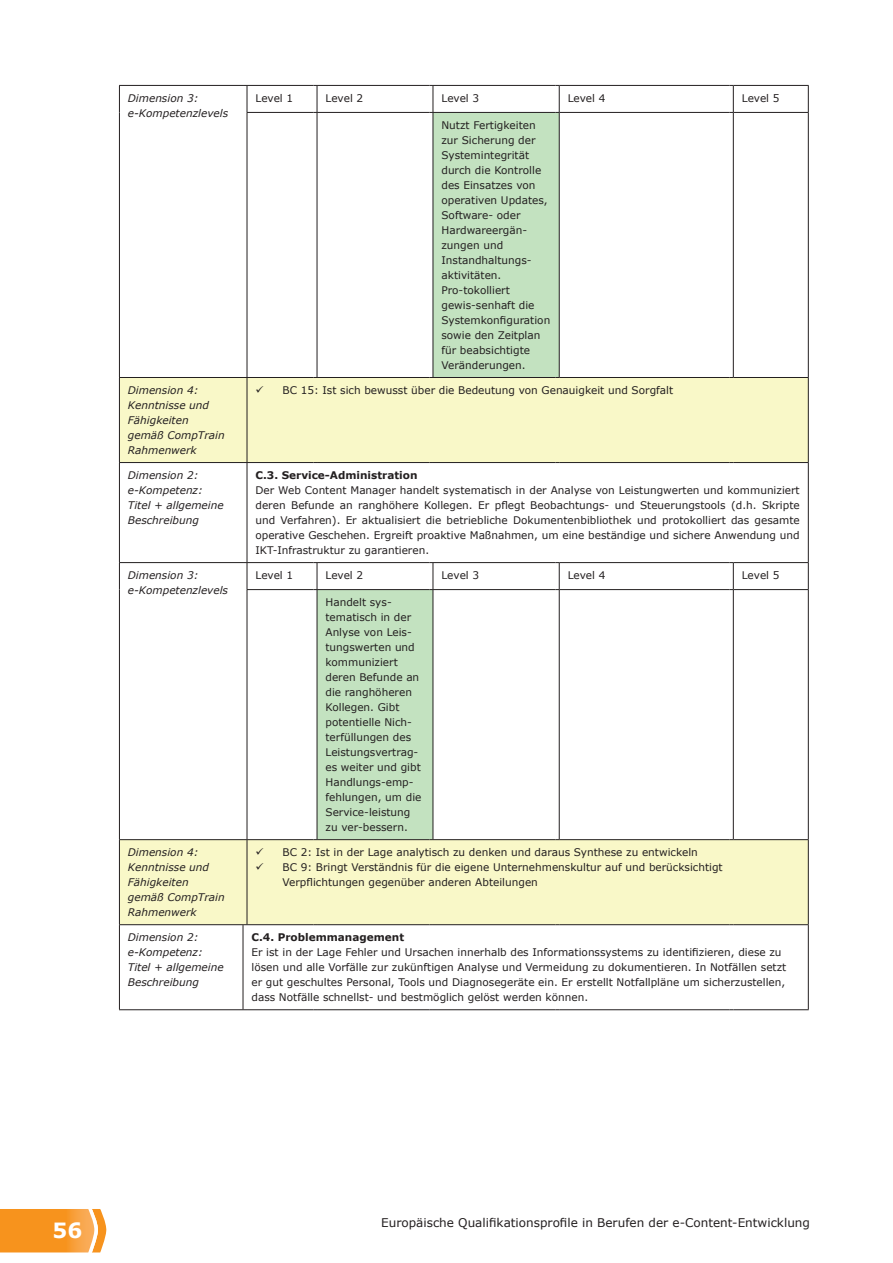
<style>
.page{position:relative;width:893px;height:1263px;background:#fff}
.page>*{position:absolute;margin:0;border:0;box-sizing:border-box;transform-origin:0 0}
.t1{font:700 21px "Verdana";color:#fff}
.t2{font:12px "Verdana";color:#231f20}
.t3{font:10.5px/15px "Verdana";color:#231f20}
.t4{font:italic 10.5px/15px "Verdana";color:#231f20}
.t5{font:700 10.5px "Verdana";color:#231f20}
</style>
<div class="page">
<svg style="left:94px;top:1209px;width:13px;height:43px"></svg>
<img style="left:0;top:1209px;width:94px;height:43px">
<div style="left:432px;top:113px;width:127px;height:264px;background:#c3e2c0"></div>
<svg style="left:120px;top:378px;width:688px;height:546px"></svg>
<svg style="left:808px;top:86px;width:1px;height:26px"></svg>
<hr style="left:808px;top:113px;width:1px;height:264px;background:#231f20">
<hr style="left:808px;top:378px;width:1px;height:84px;background:#231f20">
<hr style="left:808px;top:463px;width:1px;height:99px;background:#231f20">
<svg style="left:808px;top:563px;width:1px;height:26px"></svg>
<hr style="left:808px;top:590px;width:1px;height:249px;background:#231f20">
<hr style="left:808px;top:840px;width:1px;height:84px;background:#231f20">
<hr style="left:808px;top:925px;width:1px;height:84px;background:#231f20">
<hr style="left:119px;top:85px;width:124px;height:1px;background:#231f20">
<hr style="left:247px;top:85px;width:66px;height:1px;background:#231f20">
<hr style="left:317px;top:85px;width:112px;height:1px;background:#231f20">
<hr style="left:433px;top:85px;width:123px;height:1px;background:#231f20">
<hr style="left:559px;top:85px;width:171px;height:1px;background:#231f20">
<hr style="left:733px;top:85px;width:76px;height:1px;background:#231f20">
<hr style="left:247px;top:112px;width:66px;height:1px;background:#231f20">
<hr style="left:317px;top:112px;width:112px;height:1px;background:#231f20">
<hr style="left:433px;top:112px;width:123px;height:1px;background:#231f20">
<hr style="left:559px;top:112px;width:171px;height:1px;background:#231f20">
<hr style="left:733px;top:112px;width:76px;height:1px;background:#231f20">
<hr style="left:119px;top:377px;width:124px;height:1px;background:#231f20">
<hr style="left:247px;top:377px;width:66px;height:1px;background:#231f20">
<hr style="left:317px;top:377px;width:112px;height:1px;background:#231f20">
<hr style="left:433px;top:377px;width:123px;height:1px;background:#231f20">
<hr style="left:559px;top:377px;width:171px;height:1px;background:#231f20">
<hr style="left:733px;top:377px;width:76px;height:1px;background:#231f20">
<hr style="left:119px;top:462px;width:124px;height:1px;background:#231f20">
<hr style="left:247px;top:462px;width:66px;height:1px;background:#231f20">
<hr style="left:317px;top:462px;width:112px;height:1px;background:#231f20">
<hr style="left:433px;top:462px;width:123px;height:1px;background:#231f20">
<hr style="left:559px;top:462px;width:171px;height:1px;background:#231f20">
<hr style="left:733px;top:462px;width:76px;height:1px;background:#231f20">
<hr style="left:119px;top:562px;width:124px;height:1px;background:#231f20">
<hr style="left:247px;top:562px;width:66px;height:1px;background:#231f20">
<hr style="left:317px;top:562px;width:112px;height:1px;background:#231f20">
<hr style="left:433px;top:562px;width:123px;height:1px;background:#231f20">
<hr style="left:559px;top:562px;width:171px;height:1px;background:#231f20">
<hr style="left:733px;top:562px;width:76px;height:1px;background:#231f20">
<hr style="left:247px;top:589px;width:66px;height:1px;background:#231f20">
<hr style="left:317px;top:589px;width:112px;height:1px;background:#231f20">
<hr style="left:433px;top:589px;width:123px;height:1px;background:#231f20">
<hr style="left:559px;top:589px;width:171px;height:1px;background:#231f20">
<hr style="left:733px;top:589px;width:76px;height:1px;background:#231f20">
<hr style="left:119px;top:839px;width:124px;height:1px;background:#231f20">
<hr style="left:247px;top:839px;width:66px;height:1px;background:#231f20">
<hr style="left:317px;top:839px;width:112px;height:1px;background:#231f20">
<hr style="left:433px;top:839px;width:123px;height:1px;background:#231f20">
<hr style="left:559px;top:839px;width:171px;height:1px;background:#231f20">
<hr style="left:733px;top:839px;width:76px;height:1px;background:#231f20">
<hr style="left:119px;top:924px;width:124px;height:1px;background:#231f20">
<hr style="left:247px;top:924px;width:66px;height:1px;background:#231f20">
<hr style="left:317px;top:924px;width:112px;height:1px;background:#231f20">
<hr style="left:433px;top:924px;width:123px;height:1px;background:#231f20">
<hr style="left:559px;top:924px;width:171px;height:1px;background:#231f20">
<hr style="left:733px;top:924px;width:76px;height:1px;background:#231f20">
<hr style="left:119px;top:1009px;width:124px;height:1px;background:#231f20">
<hr style="left:247px;top:1009px;width:66px;height:1px;background:#231f20">
<hr style="left:317px;top:1009px;width:112px;height:1px;background:#231f20">
<hr style="left:433px;top:1009px;width:123px;height:1px;background:#231f20">
<hr style="left:559px;top:1009px;width:171px;height:1px;background:#231f20">
<hr style="left:733px;top:1009px;width:76px;height:1px;background:#231f20">
<svg style="left:119px;top:86px;width:1px;height:26px"></svg>
<svg style="left:243px;top:85px;width:5px;height:27px"></svg>
<svg style="left:313px;top:85px;width:5px;height:28px"></svg>
<svg style="left:429px;top:85px;width:5px;height:28px"></svg>
<svg style="left:556px;top:85px;width:4px;height:28px"></svg>
<svg style="left:730px;top:85px;width:4px;height:28px"></svg>
<hr style="left:119px;top:112px;width:1px;height:265px;background:#231f20">
<hr style="left:247px;top:113px;width:1px;height:264px;background:#231f20">
<hr style="left:317px;top:113px;width:1px;height:264px;background:#231f20">
<hr style="left:433px;top:113px;width:1px;height:264px;background:#231f20">
<hr style="left:559px;top:113px;width:1px;height:264px;background:#231f20">
<hr style="left:733px;top:113px;width:1px;height:264px;background:#231f20">
<hr style="left:119px;top:378px;width:1px;height:84px;background:#231f20">
<hr style="left:247px;top:378px;width:1px;height:84px;background:#231f20">
<hr style="left:119px;top:463px;width:1px;height:99px;background:#231f20">
<hr style="left:247px;top:463px;width:1px;height:99px;background:#231f20">
<svg style="left:119px;top:563px;width:1px;height:27px"></svg>
<svg style="left:243px;top:562px;width:5px;height:27px"></svg>
<svg style="left:313px;top:562px;width:5px;height:28px"></svg>
<svg style="left:429px;top:562px;width:5px;height:28px"></svg>
<svg style="left:556px;top:562px;width:4px;height:28px"></svg>
<svg style="left:730px;top:562px;width:4px;height:28px"></svg>
<hr style="left:119px;top:590px;width:1px;height:249px;background:#231f20">
<hr style="left:247px;top:590px;width:1px;height:249px;background:#231f20">
<hr style="left:317px;top:590px;width:1px;height:249px;background:#231f20">
<hr style="left:433px;top:590px;width:1px;height:249px;background:#231f20">
<hr style="left:559px;top:590px;width:1px;height:249px;background:#231f20">
<hr style="left:733px;top:590px;width:1px;height:249px;background:#231f20">
<hr style="left:119px;top:840px;width:1px;height:84px;background:#231f20">
<hr style="left:247px;top:840px;width:1px;height:84px;background:#231f20">
<hr style="left:119px;top:925px;width:1px;height:84px;background:#231f20">
<hr style="left:243px;top:925px;width:1px;height:84px;background:#231f20">
<p class="t4" style="left:128px;top:90px;width:102px">Dimension 3: e-Kompetenzlevels</p>
<p class="t3" style="left:255px;top:90px;width:39px">Level 1</p>
<p class="t3" style="left:326px;top:90px;width:39px">Level 2</p>
<p class="t3" style="left:441px;top:90px;width:39px">Level 3</p>
<p class="t3" style="left:568px;top:90px;width:39px">Level 4</p>
<p class="t3" style="left:742px;top:90px;width:39px">Level 5</p>
<p class="t3" style="left:441px;top:117px;width:110px">Nutzt Fertigkeiten zur Sicherung der<br>Systemintegrität durch die Kontrolle des Einsatzes von operativen Updates,<br>Software- oder<br>Hardwareergän&shy;zungen und<br>Instandhaltungs&shy;aktivitäten.<br>Pro-tokolliert gewis-senhaft die<br>Systemkonfiguration sowie den Zeitplan für beabsichtigte<br>Veränderungen.</p>
<p class="t4" style="left:128px;top:382px;width:98px">Dimension 4:<br>Kenntnisse und<br>Fähigkeiten gemäß CompTrain<br>Rahmenwerk</p>
<p class="t3" style="left:255px;top:382px;width:419px">✓ BC 15: Ist sich bewusst über die Bedeutung von Genauigkeit und Sorgfalt</p>
<p class="t4" style="left:128px;top:467px;width:97px">Dimension 2: e-Kompetenz:<br>Titel + allgemeine<br>Beschreibung</p>
<p class="t5" style="left:255px;top:469px;width:164px">C.3. Service-Administration</p>
<p class="t3" style="left:255px;top:482px;width:546px;text-align:justify">Der Web Content Manager handelt systematisch in der Analyse von Leistungwerten und kommuniziert deren Befunde an ranghöhere Kollegen. Er pflegt Beobachtungs- und Steuerungstools (d.h. Skripte und Verfahren). Er aktualisiert die betriebliche Dokumentenbibliothek und protokolliert das gesamte operative Geschehen. Ergreift proaktive Maßnahmen, um eine beständige und sichere Anwendung und IKT-Infrastruktur zu garantieren.</p>
<p class="t4" style="left:128px;top:568px;width:102px">Dimension 3: e-Kompetenzlevels</p>
<p class="t3" style="left:255px;top:568px;width:39px">Level 1</p>
<p class="t3" style="left:325px;top:568px;width:39px">Level 2</p>
<p class="t3" style="left:441px;top:568px;width:39px">Level 3</p>
<p class="t3" style="left:568px;top:568px;width:39px">Level 4</p>
<p class="t3" style="left:742px;top:568px;width:39px">Level 5</p>
<p class="t3" style="left:325px;top:595px;width:97px">Handelt sys&shy;tematisch in der<br>Anlyse von Leis&shy;tungswerten und kommuniziert deren Befunde an die ranghöheren<br>Kollegen. Gibt potentielle Nich&shy;terfüllungen des<br>Leistungsvertrag&shy;es weiter und gibt<br>Handlungs-emp&shy;fehlungen, um die<br>Service-leistung zu ver-bessern.</p>
<p class="t4" style="left:128px;top:845px;width:98px">Dimension 4:<br>Kenntnisse und<br>Fähigkeiten gemäß CompTrain<br>Rahmenwerk</p>
<p class="t3" style="left:255px;top:845px;width:444px">✓ BC 2: Ist in der Lage analytisch zu denken und daraus Synthese zu entwickeln</p>
<p class="t3" style="left:282px;top:860px;width:442px;text-indent:-27px">✓ BC 9: Bringt Verständnis für die eigene Unternehmenskultur auf und berücksichtigt<br>Verpflichtungen gegenüber anderen Abteilungen</p>
<p class="t4" style="left:128px;top:930px;width:97px">Dimension 2: e-Kompetenz:<br>Titel + allgemeine<br>Beschreibung</p>
<p class="t5" style="left:251px;top:931px;width:154px">C.4. Problemmanagement</p>
<p class="t3" style="left:251px;top:945px;width:536px">Er ist in der Lage Fehler und Ursachen innerhalb des Informationssystems zu identifizieren, diese zu lösen und alle Vorfälle zur zukünftigen Analyse und Vermeidung zu dokumentieren. In Notfällen setzt er gut geschultes Personal, Tools und Diagnosegeräte ein. Er erstellt Notfallpläne um sicherzustellen, dass Notfälle schnellst- und bestmöglich gelöst werden können.</p>
<h1 class="t1" style="left:53px;top:1217px;width:31px">56</h1>
<p class="t2" style="left:381px;top:1215px;width:430px">Europäische Qualifikationsprofile in Berufen der e-Content-Entwicklung</p>
</div>
